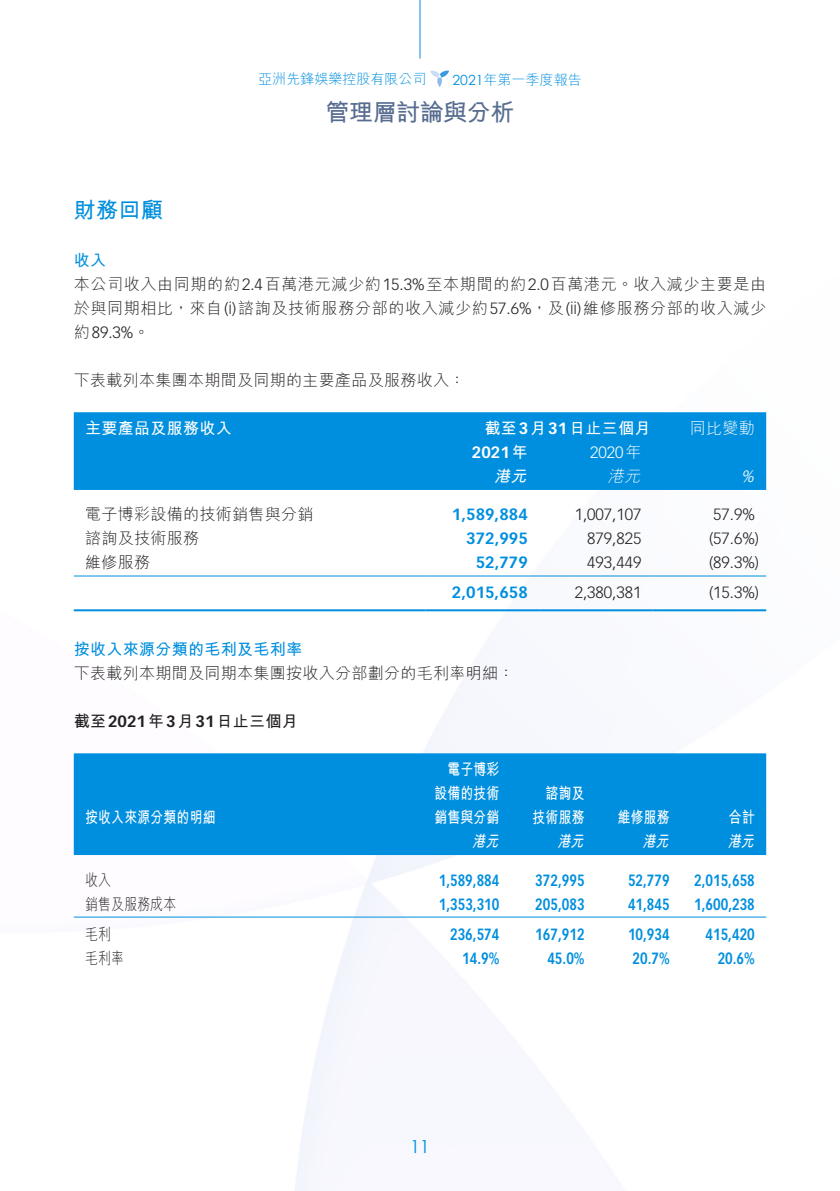
<style>
.page{position:relative;width:840px;height:1191px;background:#fff}
.page>*{position:absolute;margin:0;border:0;box-sizing:border-box;transform-origin:0 0}
.t1{font:700 24px "M Hei HK";letter-spacing:-.02em;color:#576c90}
.t2{font:700 22px "M Hei HK";color:#008fde}
.t3{font:18px "Century Gothic";color:#008fde}
.t4{font:700 16px "Vectora LT Std";color:#008fde;scale:.8 1}
.t5{font:300 16px/24px "M Hei HK";letter-spacing:.04em;color:#231f20}
.t6{font:300 16px "M Hei HK";letter-spacing:.02em;color:#231f20}
.t7{font:300 16px "Vectora LT Std";color:#231f20}
.t8{font:700 16px/24px "M Hei HK";letter-spacing:.02em;color:#fff;text-align:justify;scale:.8 1}
.t9{font:700 16px "Vectora LT Std";color:#008fde}
.t10{font:700 16px "M Hei HK";letter-spacing:.02em;color:#fff}
.t11{font:700 16px "M Hei HK";letter-spacing:.02em;color:#231f20}
.t12{font:700 16px "M Hei HK";letter-spacing:.02em;color:#008fde}
.t13{font:300 16px "M Hei HK";letter-spacing:.02em;color:#231f20;scale:.8 1}
.t14{font:italic 700 16px "M Hei HK";color:#fff;scale:.8 1}
.t15{font:300 16px "Vectora LT Std";color:#fff}
.t16{font:700 16px "Vectora LT Std";color:#fff}
.t17{font:300 16px "M Hei HK";color:#fff}
.t18{font:italic 300 16px "M Hei HK";color:#fff}
.t19{font:italic 700 16px "M Hei HK";color:#fff}
.t20{font:italic 300 16px "Vectora LT Std";color:#fff}
.t21{font:300 14px "M Hei HK";color:#008fde}
.s1{font-family:"Century Gothic";font-weight:400}
.s2{font-weight:700;color:#008fde}
.s3{font-family:"Vectora LT Std"}
.s4{font-family:"M Hei HK"}
</style>
<div class="page">
<img style="left:73px;top:14px;width:694px;height:1177px">
<svg style="left:430px;top:71px;width:19px;height:16px"></svg>
<hr style="left:419px;top:0;width:1px;height:59px;background:#008fde">
<div style="left:74px;top:412px;width:691px;height:78px;background:#008fde"></div>
<hr style="left:74px;top:575px;width:351px;height:1px;background:#008fde">
<hr style="left:425px;top:575px;width:114px;height:1px;background:#008fde">
<hr style="left:539px;top:575px;width:113px;height:1px;background:#008fde">
<hr style="left:652px;top:575px;width:113px;height:1px;background:#008fde">
<hr style="left:74px;top:609px;width:351px;height:2px;background:#008fde">
<hr style="left:425px;top:609px;width:114px;height:2px;background:#008fde">
<hr style="left:539px;top:609px;width:113px;height:2px;background:#008fde">
<hr style="left:652px;top:609px;width:113px;height:2px;background:#008fde">
<div style="left:74px;top:753px;width:691px;height:102px;background:#008fde"></div>
<hr style="left:74px;top:916px;width:351px;height:1px;background:#008fde">
<hr style="left:425px;top:916px;width:85px;height:1px;background:#008fde">
<hr style="left:510px;top:916px;width:85px;height:1px;background:#008fde">
<hr style="left:595px;top:916px;width:85px;height:1px;background:#008fde">
<hr style="left:680px;top:916px;width:85px;height:1px;background:#008fde">
<p class="t21" style="left:258px;top:72px;width:169px">亞洲先鋒娛樂控股有限公司</p>
<p class="t21" style="left:452px;top:73px;width:131px"><span class="s1">2021</span>年第一季度報告</p>
<h1 class="t1" style="left:325px;top:94px;width:190px">管理層討論與分析</h1>
<h2 class="t2" style="left:74px;top:194px;width:91px">財務回顧</h2>
<p class="t5" style="left:74px;top:248px;width:693px"><span class="s2">收入<br></span>本公司收入由同期的約<span class="s3">2.4</span>百萬港元減少約<span class="s3">15.3%</span>至本期間的約<span class="s3">2.0</span>百萬港元。收入減少主要是由於與同期相比，來自 <span class="s3">)i(</span> 諮詢及技術服務分部的收入減少約<span class="s3">57.6%</span>，及 <span class="s3">)i i(</span> 維修服務分部的收入減少</p>
<p class="t7" style="left:74px;top:323px;width:77px"><span class="s4">約</span>89.3%<span class="s4">。</span></p>
<p class="t6" style="left:74px;top:372px;width:393px">下表載列本集團本期間及同期的主要產品及服務收入：</p>
<p class="t17" style="left:689px;top:420px;width:66px">同比變動</p>
<p class="t10" style="left:85px;top:417px;width:148px">主要產品及服務收入</p>
<p class="t10" style="left:484px;top:417px;width:168px">截至<span class="s3">3</span>月<span class="s3">31</span>日止三個月</p>
<p class="t16" style="left:471px;top:443px;width:57px">2021<span class="s4">年</span></p>
<p class="t15" style="left:589px;top:443px;width:53px">2020 <span class="s4">年</span></p>
<p class="t19" style="left:494px;top:465px;width:38px">港元</p>
<p class="t18" style="left:607px;top:468px;width:37px">港元</p>
<p class="t20" style="left:740px;top:467px;width:18px">%</p>
<p class="t6" style="left:85px;top:506px;width:230px">電子博彩設備的技術銷售與分銷</p>
<p class="t9" style="left:451px;top:505px;width:77px">1,589,884</p>
<p class="t7" style="left:574px;top:505px;width:68px">1,007,107</p>
<p class="t7" style="left:712px;top:505px;width:43px">57.9%</p>
<p class="t6" style="left:85px;top:530px;width:115px">諮詢及技術服務</p>
<p class="t9" style="left:466px;top:529px;width:63px">372,995</p>
<p class="t7" style="left:587px;top:529px;width:56px">879,825</p>
<p class="t7" style="left:708px;top:529px;width:51px">)57.6%(</p>
<p class="t6" style="left:85px;top:554px;width:66px">維修服務</p>
<p class="t9" style="left:475px;top:553px;width:54px">52,779</p>
<p class="t7" style="left:587px;top:553px;width:56px">493,449</p>
<p class="t7" style="left:708px;top:553px;width:51px">)89.3%(</p>
<p class="t9" style="left:451px;top:583px;width:77px">2,015,658</p>
<p class="t7" style="left:574px;top:583px;width:68px">2,380,381</p>
<p class="t7" style="left:708px;top:583px;width:51px">)15.3%(</p>
<p class="t12" style="left:74px;top:638px;width:230px">按收入來源分類的毛利及毛利率</p>
<p class="t6" style="left:74px;top:665px;width:442px">下表載列本期間及同期本集團按收入分部劃分的毛利率明細：</p>
<p class="t11" style="left:74px;top:710px;width:225px">截至<span class="s3">2021</span>年<span class="s3">3</span>月<span class="s3">31</span>日止三個月</p>
<p class="t8" style="left:85px;top:804px;width:164px">按收入來源分類的明細</p>
<p class="t8" style="left:434px;top:756px;width:83px;text-indent:13px">電子博彩設備的技術銷售與分銷</p>
<p class="t8" style="left:545px;top:780px;width:50px">諮詢及</p>
<p class="t8" style="left:532px;top:804px;width:66px">技術服務</p>
<p class="t8" style="left:617px;top:804px;width:66px">維修服務</p>
<p class="t8" style="left:728px;top:804px;width:34px">合計</p>
<p class="t14" style="left:472px;top:830px;width:39px">港元</p>
<p class="t14" style="left:557px;top:830px;width:39px">港元</p>
<p class="t14" style="left:642px;top:830px;width:39px">港元</p>
<p class="t14" style="left:727px;top:830px;width:39px">港元</p>
<p class="t13" style="left:85px;top:871px;width:34px">收入</p>
<p class="t4" style="left:438px;top:870px;width:77px">1,589,884</p>
<p class="t4" style="left:535px;top:870px;width:63px">372,995</p>
<p class="t4" style="left:627px;top:870px;width:54px">52,779</p>
<p class="t4" style="left:693px;top:870px;width:77px">2,015,658</p>
<p class="t13" style="left:85px;top:895px;width:115px">銷售及服務成本</p>
<p class="t4" style="left:438px;top:894px;width:77px">1,353,310</p>
<p class="t4" style="left:535px;top:894px;width:63px">205,083</p>
<p class="t4" style="left:627px;top:894px;width:54px">41,845</p>
<p class="t4" style="left:693px;top:894px;width:77px">1,600,238</p>
<p class="t13" style="left:85px;top:925px;width:34px">毛利</p>
<p class="t4" style="left:450px;top:924px;width:63px">236,574</p>
<p class="t4" style="left:535px;top:924px;width:63px">167,912</p>
<p class="t4" style="left:627px;top:924px;width:54px">10,934</p>
<p class="t4" style="left:705px;top:924px;width:63px">415,420</p>
<p class="t13" style="left:85px;top:949px;width:50px">毛利率</p>
<p class="t4" style="left:462px;top:948px;width:48px">14.9%</p>
<p class="t4" style="left:547px;top:948px;width:48px">45.0%</p>
<p class="t4" style="left:632px;top:948px;width:48px">20.7%</p>
<p class="t4" style="left:717px;top:948px;width:48px">20.6%</p>
<p class="t3" style="left:410px;top:1133px;width:21px">11</p>
</div>
